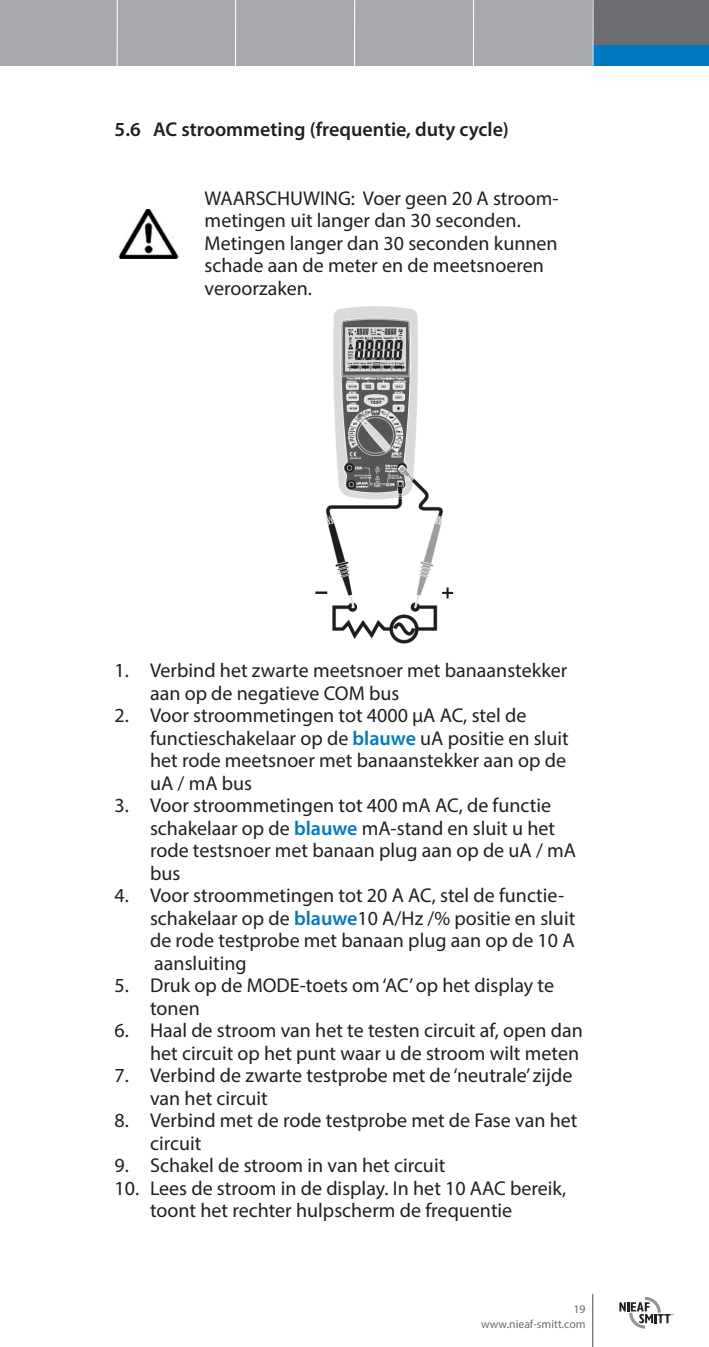
<style>
.page{position:relative;width:709px;height:1347px;background:#fff}
.page>*{position:absolute;margin:0;border:0;box-sizing:border-box;transform-origin:0 0}
.Tekst{font:20px/22.5px "Myriad Pro";color:#231f20}
.Subtitel{font:600 20px "Myriad Pro";color:#231f20}
.t1{font:11.75px/15px "Myriad Pro";color:#6c6d70;text-align:right}
.s1{font-weight:600;color:#0079c2}
</style>
<div class="page">
<div style="left:0;top:0;width:709px;height:66px;background:#a8a9ad"></div>
<div style="left:592px;top:0;width:117px;height:57px;background:#6c6d70"></div>
<div style="left:592px;top:45px;width:117px;height:21px;background:#0079c2"></div>
<hr style="left:117px;top:0;width:1px;height:68px;background:#fff">
<hr style="left:235px;top:0;width:1px;height:67px;background:#fff">
<hr style="left:354px;top:0;width:1px;height:68px;background:#fff">
<hr style="left:473px;top:0;width:1px;height:67px;background:#fff">
<hr style="left:592px;top:0;width:1px;height:67px;background:#fff">
<hr style="left:592px;top:1293px;width:1px;height:53px;background:#524a47">
<svg style="left:619px;top:1296px;width:54px;height:32px"></svg>
<img style="left:118px;top:210px;width:61px;height:49px">
<img style="left:315px;top:306px;width:139px;height:338px">
<p class="Subtitel" style="left:115px;top:116px;width:396px">5.6 AC stroommeting (frequentie, duty cycle)</p>
<p class="Tekst" style="left:205px;top:186px;width:355px">WAARSCHUWING: Voer geen 20 A stroom&shy;metingen uit langer dan 30 seconden.<br>Metingen langer dan 30 seconden kunnen schade aan de meter en de meetsnoeren veroorzaken.</p>
<p class="Tekst" style="left:150px;top:659px;width:419px;text-indent:-35px">1. Verbind het zwarte meetsnoer met banaanstekker aan op de negatieve COM bus</p>
<p class="Tekst" style="left:150px;top:704px;width:420px;text-indent:-35px">2. Voor stroommetingen tot 4000 μA AC, stel de functieschakelaar op de <span class="s1">blauwe</span> uA positie en sluit het rode meetsnoer met banaanstekker aan op de uA / mA bus</p>
<p class="Tekst" style="left:150px;top:794px;width:427px;text-indent:-35px">3. Voor stroommetingen tot 400 mA AC, de functie schakelaar op de <span class="s1">blauwe</span> mA-stand en sluit u het rode testsnoer met banaan plug aan op de uA / mA bus</p>
<p class="Tekst" style="left:150px;top:884px;width:427px;text-indent:-35px">4. Voor stroommetingen tot 20 A AC, stel de functie&shy;schakelaar op de <span class="s1">blauwe</span>10 A/Hz /% positie en sluit de rode testprobe met banaan plug aan op de 10 A aansluiting</p>
<p class="Tekst" style="left:150px;top:974px;width:405px;text-indent:-35px">5. Druk op de MODE-toets om ‘AC’ op het display te tonen</p>
<p class="Tekst" style="left:115px;top:1019px;width:470px;text-align:right">6. Haal de stroom van het te testen circuit af, open dan het circuit op het punt waar u de stroom wilt meten</p>
<p class="Tekst" style="left:150px;top:1064px;width:424px;text-indent:-35px">7. Verbind de zwarte testprobe met de ‘neutrale’ zijde van het circuit</p>
<p class="Tekst" style="left:150px;top:1109px;width:429px;text-indent:-35px">8. Verbind met de rode testprobe met de Fase van het circuit</p>
<p class="Tekst" style="left:115px;top:1154px;width:332px">9. Schakel de stroom in van het circuit</p>
<p class="Tekst" style="left:150px;top:1176px;width:418px;text-indent:-35px">10. Lees de stroom in de display. In het 10 AAC bereik, toont het rechter hulpscherm de frequentie</p>
<p class="t1" style="left:481px;top:1301px;width:106px">19 www.nieaf-smitt.com</p>
</div>
